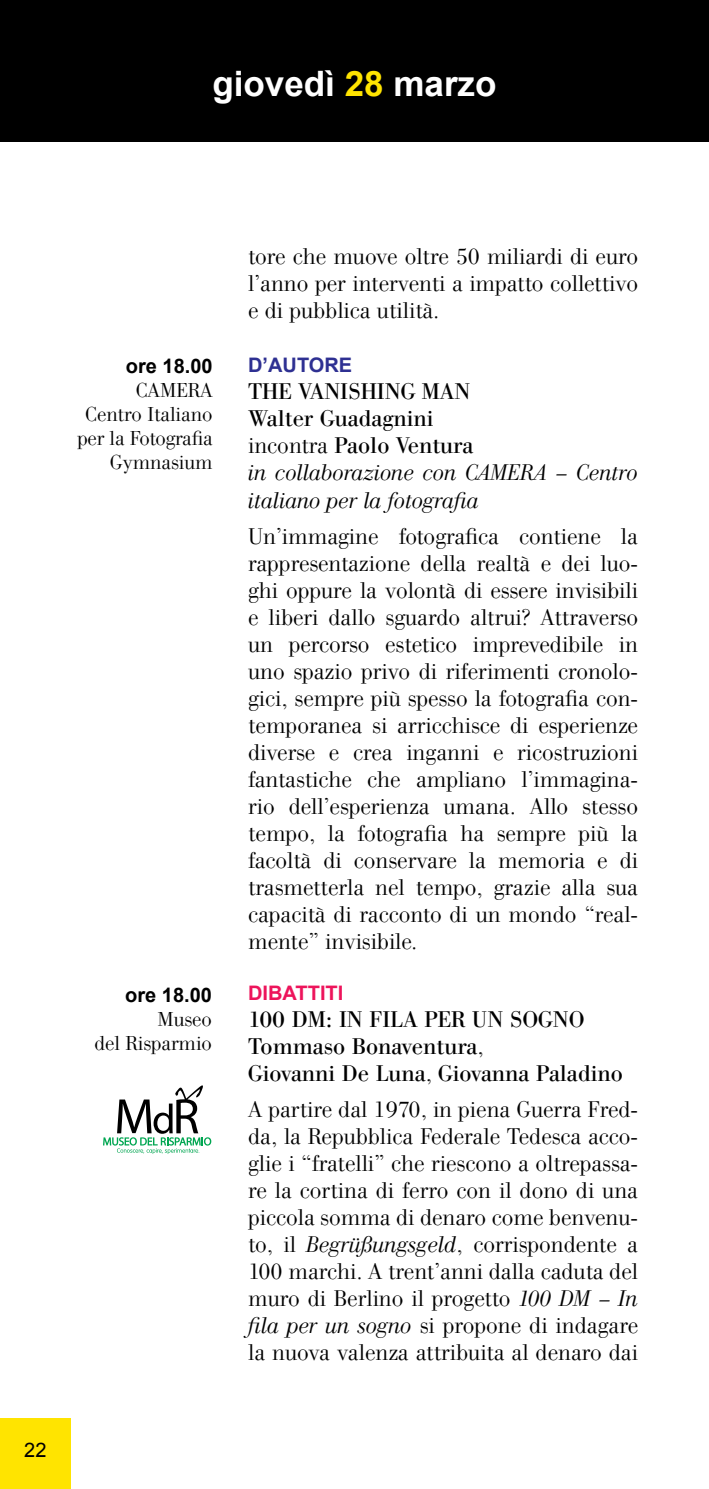
<style>
.page{position:relative;width:709px;height:1489px;background:#fff}
.page>*{position:absolute;margin:0;border:0;box-sizing:border-box;transform-origin:0 0}
.t1{font:700 35px "Arial";color:#fff}
.t2{font:300 22.5px/27px "WTC Our Bodoni";color:#000;text-align:justify}
.t3{font:italic 300 22.5px/27px "WTC Our Bodoni";color:#000}
.t4{font:22.5px/27px "WTC Our Bodoni";color:#000}
.t5{font:300 20px/24px "WTC Our Bodoni";color:#000;text-align:right}
.t6{font:700 20px "Arial";color:#000}
.t7{font:700 20px "Arial";color:#ed145b}
.t8{font:700 20px "Arial";color:#2e3092}
.t9{font:20px "Arial";color:#000}
.s1{color:#ffe400}
.s2{font-weight:400;font-style:normal}
.s3{font-style:normal}
.s4{font-weight:300}
.s5{font-style:italic}
</style>
<div class="page">
<div style="left:0;top:0;width:709px;height:142px;background:#000"></div>
<svg style="left:103px;top:1085px;width:107px;height:68px"></svg>
<h1 class="t1" style="left:212px;top:59px;width:285px">giovedì <span class="s1">28</span> marzo</h1>
<p class="t6" style="left:126px;top:352px;width:88px">ore 18.00</p>
<p class="t5" style="left:77px;top:378px;width:137px">CAMERA<br>Centro Italiano per la Fotografia<br>Gymnasium</p>
<p class="t6" style="left:125px;top:980px;width:88px">ore 18.00</p>
<p class="t5" style="left:94px;top:1007px;width:119px">Museo<br>del Risparmio</p>
<p class="t2" style="left:248px;top:243px;width:391px">tore che muove oltre 50 miliardi di euro l’anno per interventi a impatto collettivo e di pubblica utilità.</p>
<p class="t8" style="left:248px;top:351px;width:106px">D’AUTORE</p>
<p class="t3" style="left:248px;top:378px;width:391px"><span class="s2">THE VANISHING MAN<br>Walter Guadagnini<br></span><span class="s3">incontra</span> <span class="s2">Paolo Ventura<br></span>in collaborazione con CAMERA – Centro italiano per la fotografia</p>
<p class="t2" style="left:248px;top:522px;width:391px">Un’immagine fotografica contiene la rappresentazione della realtà e dei luo&shy;ghi oppure la volontà di essere invisibili e liberi dallo sguardo altrui? Attraverso un percorso estetico imprevedibile in uno spazio privo di riferimenti cronolo&shy;gici, sempre più spesso la fotografia con&shy;temporanea si arricchisce di esperienze diverse e crea inganni e ricostruzioni fantastiche che ampliano l’immagina&shy;rio dell’esperienza umana. Allo stesso tempo, la fotografia ha sempre più la facoltà di conservare la memoria e di trasmetterla nel tempo, grazie alla sua capacità di racconto di un mondo “real&shy;mente” invisibile.</p>
<p class="t7" style="left:248px;top:978px;width:97px">DIBATTITI</p>
<p class="t4" style="left:248px;top:1005px;width:376px">100 DM: IN FILA PER UN SOGNO<br>Tommaso Bonaventura<span class="s4">,<br></span>Giovanni De Luna<span class="s4">,</span> Giovanna Paladino</p>
<p class="t2" style="left:248px;top:1095px;width:391px">A partire dal 1970, in piena Guerra Fred&shy;da, la Repubblica Federale Tedesca acco&shy;glie i “fratelli” che riescono a oltrepassa&shy;re la cortina di ferro con il dono di una piccola somma di denaro come benvenu&shy;to, il <span class="s5">Begrüßungsgeld</span>, corrispondente a 100 marchi. A trent’anni dalla caduta del muro di Berlino il progetto <span class="s5">100 DM – In fila per un sogno</span> si propone di indagare la nuova valenza attribuita al denaro dai</p>
<p class="t9" style="left:24px;top:1435px;width:24px">22</p>
</div>
